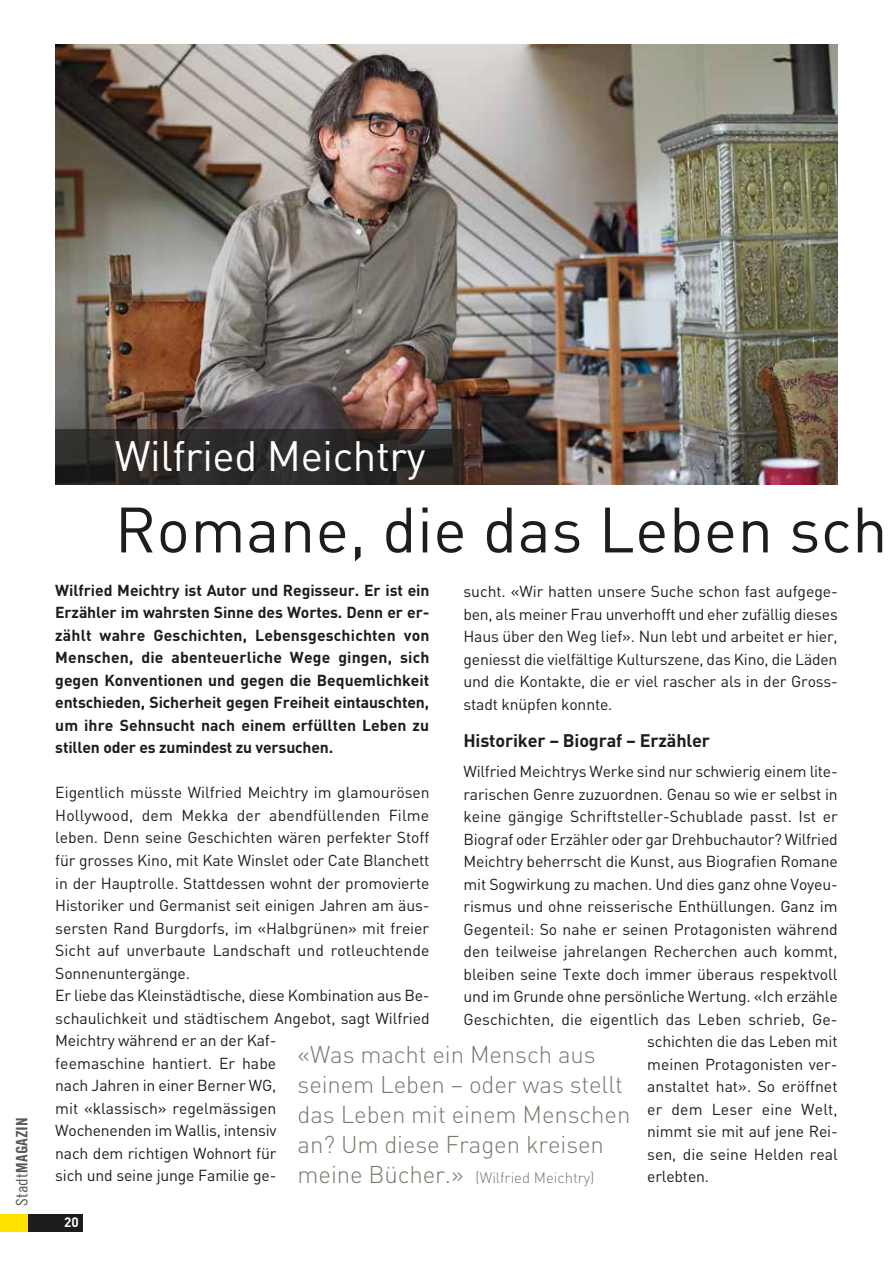
<style>
.page{position:relative;width:893px;height:1263px;background:#fff}
.page>*{position:absolute;margin:0;border:0;box-sizing:border-box;transform-origin:0 0}
.t1{font:63px "DINOT";letter-spacing:.005em;color:#1d1d1b}
.t2{font:42px "DINOT";letter-spacing:-.01em;color:#fff}
.t3{font:300 24px/30px "DINOT";letter-spacing:-.005em;color:#7b7a6f}
.t4{font:700 18px "DINOT";letter-spacing:-.01em;color:#1d1d1b}
.t5{font:15.75px/22.5px "DINOT";letter-spacing:-.005em;color:#1d1d1b}
.t6{font:700 15.75px/22.5px "DINOT";letter-spacing:-.01em;color:#1d1d1b;text-align:justify}
.t7{font:15.75px "DINOT";letter-spacing:.015em;color:#1d1d1b}
.t8{font:15.75px "Trade Gothic Bold Cond Twenty";color:#575756;scale:1.09 1}
.t9{font:300 15px "DINOT";letter-spacing:-.005em;color:#7b7a6f}
.t10{font:700 13.5px "DINOT";color:#fff}
.s1{font-family:"Trade Gothic Cond Eighteen"}
.s2{font-size:24px}
</style>
<div class="page">
<div style="left:28px;top:1214px;width:55px;height:17px;background:#1d1d1b"></div>
<div style="left:0;top:1214px;width:28px;height:17px;background:#ffe200"></div>
<img style="left:55px;top:44px;width:783px;height:440px">
<svg style="left:55px;top:429px;width:408px;height:56px;background:#2b2827"></svg>
<p class="t8" style="left:12px;top:1206px;width:82px;rotate:-90deg"><span class="s1">Stadt</span>MAGAZIN</p>
<h2 class="t2" style="left:115px;top:430px;width:312px">Wilfried Meichtry</h2>
<h1 class="t1" style="left:115px;top:490px;width:774px">Romane, die das Leben sch</h1>
<p class="t6" style="left:55px;top:578px;width:376px">Wilfried Meichtry ist Autor und Regisseur. Er ist ein Erzähler im wahrsten Sinne des Wortes. Denn er er&shy;zählt wahre Geschichten, Lebensgeschichten von Menschen, die abenteuerliche Wege gingen, sich gegen Konventionen und gegen die Bequemlichkeit entschieden, Sicherheit gegen Freiheit eintauschten, um ihre Sehnsucht nach einem erfüllten Leben zu stillen oder es zumindest zu versuchen.</p>
<p class="t5" style="left:55px;top:781px;width:376px">Eigentlich müsste Wilfried Meichtry im glamourösen Hollywood, dem Mekka der abendfüllenden Filme leben. Denn seine Geschichten wären perfekter Stoff für grosses Kino, mit Kate Winslet oder Cate Blanchett in der Hauptrolle. Stattdessen wohnt der promovierte Historiker und Germanist seit einigen Jahren am äus&shy;sersten Rand Burgdorfs, im «Halbgrünen» mit freier Sicht auf unverbaute Landschaft und rotleuchtende Sonnenuntergänge.<br>Er liebe das Kleinstädtische, diese Kombination aus Be&shy;schaulichkeit und städtischem Angebot, sagt Wilfried Meichtry während er an der Kaf-<br>feemaschine hantiert. Er habe<br>nach Jahren in einer Berner WG,<br>mit «klassisch» regelmässigen<br>Wochenenden im Wallis, intensiv<br>nach dem richtigen Wohnort für<br>sich und seine junge Familie ge-</p>
<p class="t5" style="left:463px;top:580px;width:376px;text-align:justify">sucht. «Wir hatten unsere Suche schon fast aufgege&shy;ben, als meiner Frau unverhofft und eher zufällig dieses Haus über den Weg lief». Nun lebt und arbeitet er hier, geniesst die vielfältige Kulturszene, das Kino, die Läden und die Kontakte, die er viel rascher als in der Gross&shy;stadt knüpfen konnte.</p>
<p class="t4" style="left:463px;top:729px;width:248px">Historiker – Biograf – Erzähler</p>
<p class="t5" style="left:463px;top:760px;width:376px">Wilfried Meichtrys Werke sind nur schwierig einem lite-</p>
<p class="t5" style="left:463px;top:782px;width:376px">rarischen Genre zuzuordnen. Genau so wie er selbst in</p>
<p class="t5" style="left:463px;top:805px;width:376px">keine gängige Schriftsteller-Schublade passt. Ist er</p>
<p class="t5" style="left:463px;top:827px;width:376px">Biograf oder Erzähler oder gar Drehbuchautor? Wilfried</p>
<p class="t5" style="left:463px;top:850px;width:376px">Meichtry beherrscht die Kunst, aus Biografien Romane</p>
<p class="t5" style="left:463px;top:872px;width:376px">mit Sogwirkung zu machen. Und dies ganz ohne Voyeu-</p>
<p class="t5" style="left:463px;top:895px;width:376px">rismus und ohne reisserische Enthüllungen. Ganz im</p>
<p class="t5" style="left:463px;top:917px;width:376px">Gegenteil: So nahe er seinen Protagonisten während</p>
<p class="t5" style="left:463px;top:940px;width:376px">den teilweise jahrelangen Recherchen auch kommt,</p>
<p class="t5" style="left:463px;top:962px;width:375px">bleiben seine Texte doch immer überaus respektvoll</p>
<p class="t5" style="left:463px;top:985px;width:376px">und im Grunde ohne persönliche Wertung. «Ich erzähle</p>
<p class="t5" style="left:463px;top:1007px;width:375px">Geschichten, die eigentlich das Leben schrieb, Ge-</p>
<p class="t5" style="left:647px;top:1030px;width:192px">schichten die das Leben mit</p>
<p class="t5" style="left:647px;top:1052px;width:192px">meinen Protagonisten ver-</p>
<p class="t5" style="left:647px;top:1075px;width:192px">anstaltet hat». So eröffnet</p>
<p class="t7" style="left:647px;top:1099px;width:192px">er dem Leser eine Welt,</p>
<p class="t5" style="left:647px;top:1120px;width:192px">nimmt sie mit auf jene Rei-</p>
<p class="t5" style="left:647px;top:1142px;width:192px">sen, die seine Helden real</p>
<p class="t5" style="left:647px;top:1165px;width:63px">erlebten.</p>
<h3 class="t3" style="left:298px;top:1039px;width:334px">«Was macht ein Mensch aus seinem Leben – oder was stellt das Leben mit einem Menschen an? Um diese Fragen kreisen</h3>
<p class="t9" style="left:298px;top:1168px;width:298px"><span class="s2">meine Bücher.»</span> (Wilfried Meichtry)</p>
<p class="t10" style="left:64px;top:1213px;width:16px">20</p>
</div>
